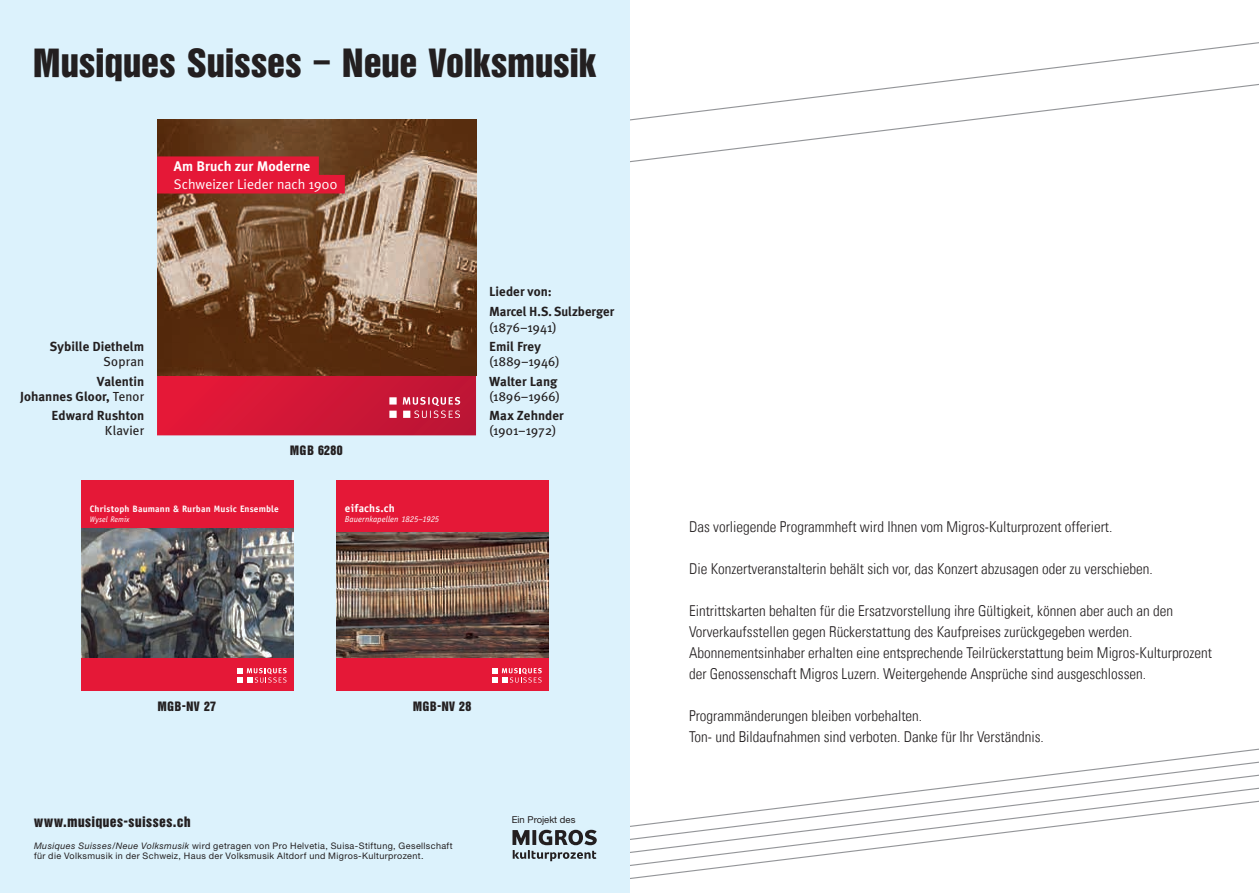
<style>
.page{position:relative;width:1259px;height:893px;background:#fff}
.page>*{position:absolute;margin:0;border:0;box-sizing:border-box;transform-origin:0 0}
.t1{font:40.5px "Helvetica Inserat BQ";letter-spacing:.015em;color:#231f20}
.t2{font:15px/21px "Univers Com 47 Light Cond";color:#231f20}
.t3{font:15px "Helvetica Inserat BQ";letter-spacing:.045em;color:#231f20}
.t4{font:13.95px "Meta Plus Normal";color:#fff}
.t5{font:700 13.95px "Meta Plus";color:#fff}
.t6{font:13.5px "Helvetica Inserat BQ";letter-spacing:.03em;color:#231f20}
.t7{font:700 13.2px/15px "Meta Plus";color:#231f20;text-align:right}
.t8{font:13.2px "Meta Plus";letter-spacing:.01em;color:#231f20}
.t9{font:700 11.1px "Officina Sans";letter-spacing:.02em;color:#fff}
.t10{font:9.45px "Helvetica Neue";color:#231f20}
.t11{font:700 9.3px "Officina Sans";letter-spacing:.015em;color:#fff}
.t12{font:9px/10.5px "Helvetica Neue";letter-spacing:.04em;color:#231f20}
.t13{font:italic 8.7px "Officina Sans";letter-spacing:.01em;color:#fff}
.t14{font:italic 8.1px "Officina Sans";letter-spacing:.01em;color:#fff}
.s1{font-weight:400}
.s2{font-style:italic}
</style>
<div class="page">
<svg style="left:629px;top:854px;width:205px;height:13px"></svg>
<svg style="left:629px;top:841px;width:310px;height:13px"></svg>
<svg style="left:629px;top:759px;width:630px;height:82px"></svg>
<svg style="left:629px;top:121px;width:336px;height:42px"></svg>
<svg style="left:629px;top:40px;width:630px;height:81px"></svg>
<div style="left:0;top:0;width:629px;height:893px;background:#dcf2fc"></div>
<div style="left:81px;top:481px;width:213px;height:210px;background:#e51837"></div>
<svg style="left:237px;top:668px;width:50px;height:15px"></svg>
<img style="left:81px;top:529px;width:213px;height:128px">
<div style="left:336px;top:481px;width:213px;height:210px;background:#e51837"></div>
<svg style="left:492px;top:668px;width:50px;height:15px"></svg>
<img style="left:336px;top:532px;width:213px;height:125px">
<svg style="left:512px;top:830px;width:85px;height:31px"></svg>
<svg style="left:157px;top:375px;width:319px;height:60px;background:#d01735"></svg>
<img style="left:157px;top:119px;width:319px;height:256px">
<svg style="left:389px;top:397px;width:71px;height:21px"></svg>
<div style="left:157px;top:156px;width:162px;height:19px;background:#e51837"></div>
<div style="left:157px;top:175px;width:188px;height:18px;background:#e51837"></div>
<h1 class="t1" style="left:33px;top:41px;width:564px">Musiques Suisses – Neue Volksmusik</h1>
<p class="t5" style="left:174px;top:158px;width:138px">Am Bruch zur Moderne</p>
<p class="t4" style="left:174px;top:176px;width:165px">Schweizer Lieder nach 1900</p>
<p class="t7" style="left:50px;top:339px;width:96px">Sybille Diethelm</p>
<p class="t8" style="left:104px;top:354px;width:42px">Sopran</p>
<p class="t7" style="left:20px;top:373px;width:126px">Valentin<br>Johannes Gloor, <span class="s1">Tenor</span></p>
<p class="t7" style="left:51px;top:408px;width:94px">Edward Rushton</p>
<p class="t8" style="left:105px;top:423px;width:41px">Klavier</p>
<p class="t6" style="left:290px;top:443px;width:54px">MGB 6280</p>
<p class="t11" style="left:90px;top:503px;width:190px">Christoph Baumann &amp; Rurban Music Ensemble</p>
<p class="t14" style="left:90px;top:515px;width:41px">Wysel Remix</p>
<p class="t9" style="left:345px;top:502px;width:51px">eifachs.ch</p>
<p class="t13" style="left:345px;top:514px;width:96px">Bauernkapellen 1825–1925</p>
<p class="t7" style="left:489px;top:282px;width:127px;line-height:19.5px;text-align:left">Lieder von:<br>Marcel H.S. Sulzberger</p>
<p class="t8" style="left:489px;top:319px;width:69px">(1876–1941)</p>
<p class="t7" style="left:489px;top:339px;width:53px">Emil Frey</p>
<p class="t8" style="left:489px;top:354px;width:72px">(1889–1946)</p>
<p class="t7" style="left:489px;top:373px;width:70px">Walter Lang</p>
<p class="t8" style="left:489px;top:388px;width:72px">(1896–1966)</p>
<p class="t7" style="left:489px;top:408px;width:76px">Max Zehnder</p>
<p class="t8" style="left:489px;top:423px;width:69px">(1901–1972)</p>
<p class="t6" style="left:158px;top:699px;width:60px">MGB-NV 27</p>
<p class="t6" style="left:413px;top:699px;width:60px">MGB-NV 28</p>
<p class="t3" style="left:34px;top:814px;width:158px">www.musiques-suisses.ch</p>
<p class="t10" style="left:512px;top:814px;width:65px">Ein Projekt des</p>
<p class="t12" style="left:34px;top:840px;width:420px"><span class="s2">Musiques Suisses/Neue Volksmusik</span> wird getragen von Pro Helvetia, Suisa-Stiftung, Gesellschaft für die Volksmusik in der Schweiz, Haus der Volksmusik Altdorf und Migros-Kulturprozent.</p>
<p class="t2" style="left:689px;top:517px;width:425px">Das vorliegende Programmheft wird Ihnen vom Migros-Kulturprozent offeriert.</p>
<p class="t2" style="left:689px;top:559px;width:465px">Die Konzertveranstalterin behält sich vor, das Konzert abzusagen oder zu verschieben.</p>
<p class="t2" style="left:689px;top:601px;width:524px">Eintrittskarten behalten für die Ersatzvorstellung ihre Gültigkeit, können aber auch an den Vorverkaufsstellen gegen Rückerstattung des Kaufpreises zurückgegeben werden.<br>Abonnementsinhaber erhalten eine entsprechende Teilrückerstattung beim Migros-Kulturprozent der Genossenschaft Migros Luzern. Weitergehende Ansprüche sind ausgeschlossen.</p>
<p class="t2" style="left:689px;top:706px;width:356px">Programmänderungen bleiben vorbehalten.<br>Ton- und Bildaufnahmen sind verboten. Danke für Ihr Verständnis.</p>
</div>
